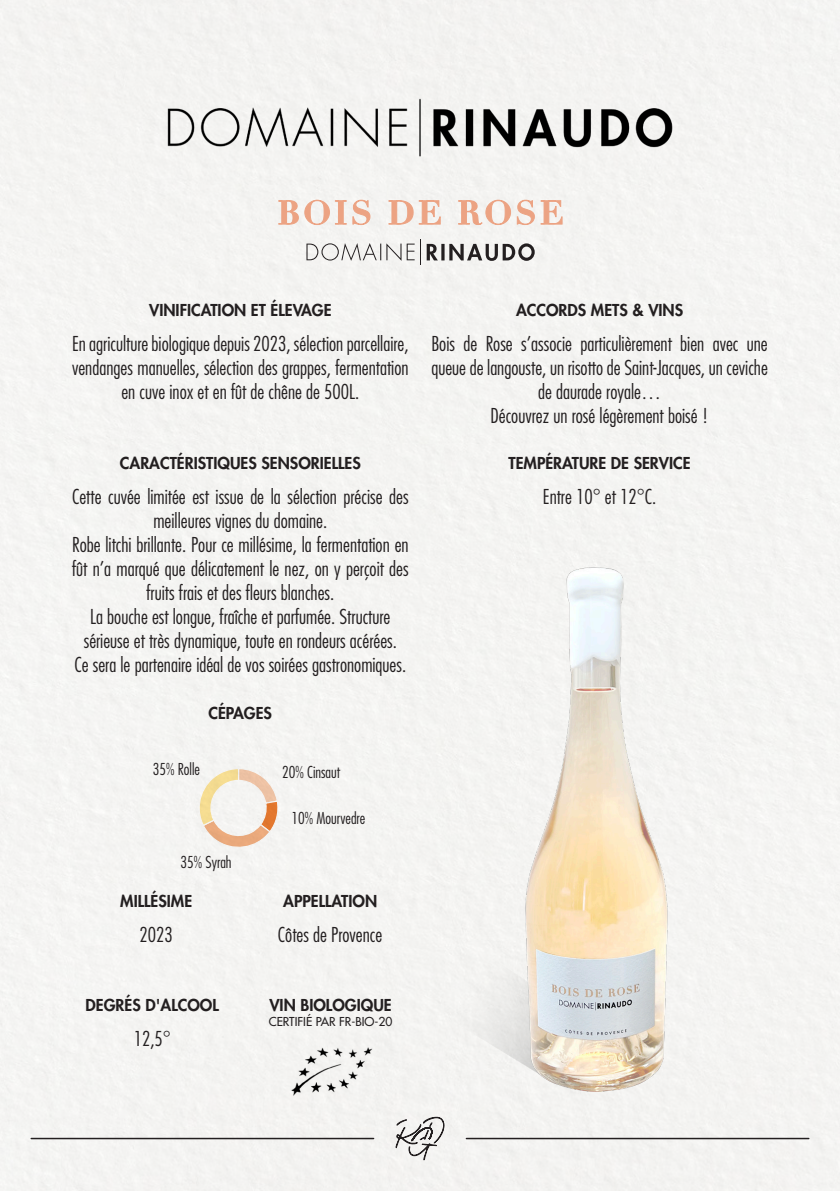
<style>
.page{position:relative;width:840px;height:1191px;background:#fff}
.page>*{position:absolute;margin:0;border:0;box-sizing:border-box;transform-origin:0 0}
.t1{font:300 condensed 20px/24px "Futura";color:#231f20;text-align:center}
.t2{font:800 16px "Futura";color:#231f20}
.t3{font:300 condensed 16px "Futura";color:#231f20}
.t4{font:12px "Futura";color:#231f20}
.t5{font:5.4px "Calibri";color:#595959}
</style>
<div class="page">
<div style="left:0;top:0;width:839px;height:1191px;background:#f4f4f2"></div>
<hr style="left:31px;top:1137px;width:342px;height:2px;background:#231f20">
<svg style="left:395px;top:1139px;width:49px;height:21px"></svg>
<svg style="left:278px;top:200px;width:284px;height:25px"></svg>
<svg style="left:306px;top:243px;width:108px;height:18px"></svg>
<svg style="left:420px;top:239px;width:114px;height:26px"></svg>
<img style="left:108px;top:55px;width:623px;height:107px">
<svg style="left:198px;top:759px;width:87px;height:92px"></svg>
<img style="left:370px;top:514px;width:469px;height:625px">
<img style="left:272px;top:1032px;width:116px;height:78px">
<p class="t2" style="left:149px;top:299px;width:184px">VINIFICATION ET ÉLEVAGE</p>
<p class="t1" style="left:72px;top:332px;width:338px">En agriculture biologique depuis 2023, sélection parcellaire, vendanges manuelles, sélection des grappes, fermentation en cuve inox et en fût de chêne de 500L.</p>
<p class="t2" style="left:120px;top:452px;width:242px">CARACTÉRISTIQUES SENSORIELLES</p>
<p class="t1" style="left:72px;top:484px;width:338px">Cette cuvée limitée est issue de la sélection précise des meilleures vignes du domaine.</p>
<p class="t1" style="left:72px;top:532px;width:338px">Robe litchi brillante. Pour ce millésime, la fermentation en fût n’a marqué que délicatement le nez, on y perçoit des fruits frais et des fleurs blanches.</p>
<p class="t1" style="left:90px;top:604px;width:301px">La bouche est longue, fraîche et parfumée. Structure</p>
<p class="t1" style="left:84px;top:628px;width:314px">sérieuse et très dynamique, toute en rondeurs acérées.</p>
<p class="t1" style="left:74px;top:652px;width:333px">Ce sera le partenaire idéal de vos soirées gastronomiques.</p>
<p class="t2" style="left:208px;top:703px;width:65px">CÉPAGES</p>
<p class="t3" style="left:153px;top:759px;width:49px">35% Rolle</p>
<p class="t3" style="left:282px;top:761px;width:59px">20% Cinsaut</p>
<p class="t3" style="left:180px;top:852px;width:53px">35% Syrah</p>
<p class="t5" style="left:215px;top:854px;width:4px">1</p>
<p class="t5" style="left:225px;top:854px;width:4px">2</p>
<p class="t2" style="left:120px;top:890px;width:73px">MILLÉSIME</p>
<p class="t1" style="left:139px;top:922px;width:35px">2023</p>
<p class="t2" style="left:86px;top:994px;width:135px">DEGRÉS D'ALCOOL</p>
<p class="t1" style="left:134px;top:1026px;width:39px">12,5°</p>
<p class="t3" style="left:291px;top:808px;width:75px">10% Mourvedre</p>
<p class="t2" style="left:283px;top:890px;width:95px">APPELLATION</p>
<p class="t1" style="left:278px;top:922px;width:106px">Côtes de Provence</p>
<p class="t2" style="left:269px;top:994px;width:124px">VIN BIOLOGIQUE</p>
<p class="t4" style="left:268px;top:1013px;width:125px">CERTIFIÉ PAR FR-BIO-20</p>
<p class="t2" style="left:515px;top:299px;width:169px">ACCORDS METS &amp; VINS</p>
<p class="t1" style="left:431px;top:332px;width:338px">Bois de Rose s’associe particulièrement bien avec une queue de langouste, un risotto de Saint-Jacques, un ceviche de daurade royale…</p>
<p class="t1" style="left:490px;top:404px;width:219px">Découvrez un rosé légèrement boisé !</p>
<p class="t2" style="left:508px;top:452px;width:183px">TEMPÉRATURE DE SERVICE</p>
<p class="t1" style="left:542px;top:484px;width:115px">Entre 10° et 12°C.</p>
</div>
